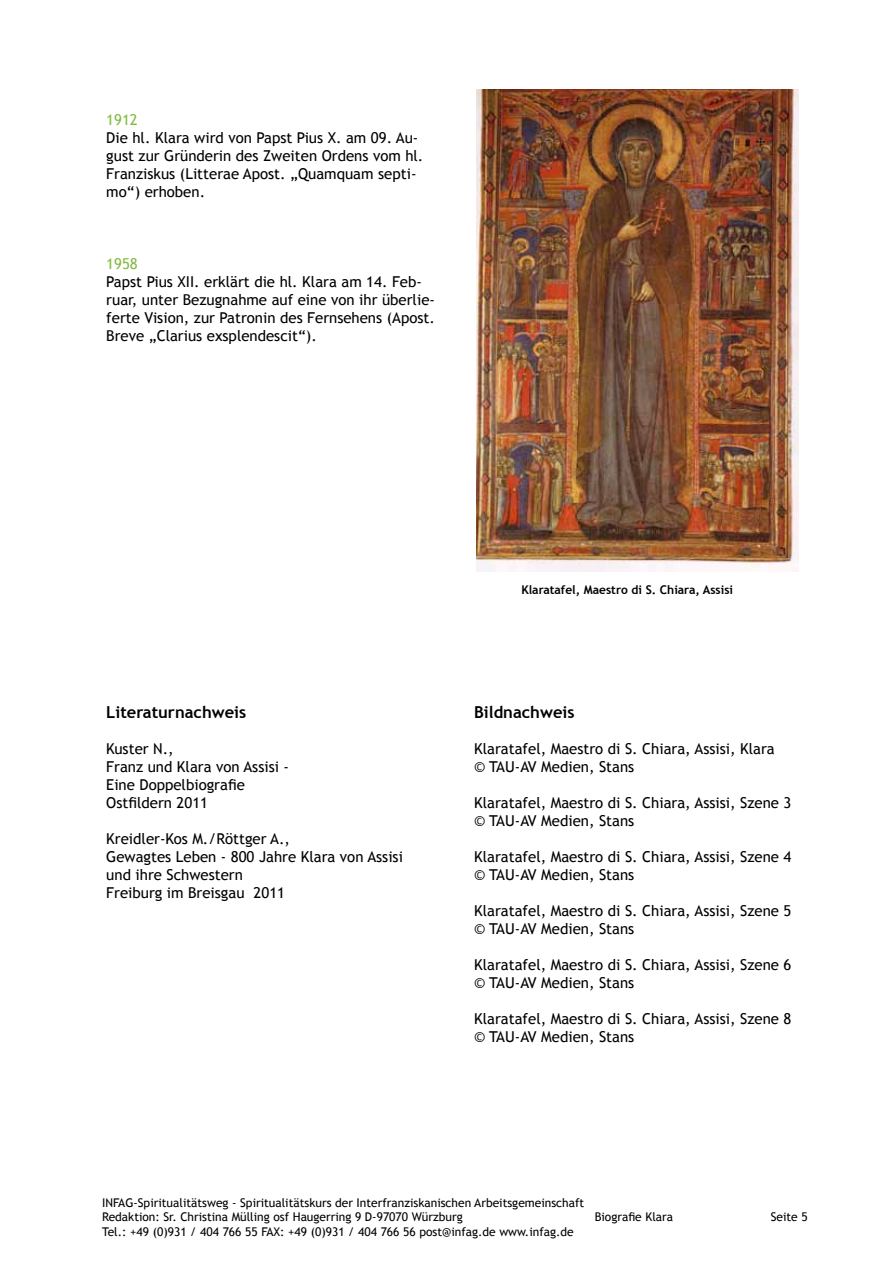
<style>
.page{position:relative;width:893px;height:1263px;background:#fff}
.page>*{position:absolute;margin:0;border:0;box-sizing:border-box;transform-origin:0 0}
.t1{font:700 16.5px "Trebuchet MS";color:#000}
.t2{font:15px/18px "Trebuchet MS";color:#000}
.t3{font:15px "Trebuchet MS";color:#84bb41}
.t4{font:12px/14.4px "Trebuchet MS";color:#000}
.t5{font:700 12px "Trebuchet MS";color:#000}
</style>
<div class="page">
<img style="left:476px;top:90px;width:322px;height:482px">
<p class="t3" style="left:106px;top:111px;width:33px">1912</p>
<p class="t2" style="left:106px;top:129px;width:319px">Die hl. Klara wird von Papst Pius X. am 09. Au&shy;gust zur Gründerin des Zweiten Ordens vom hl.<br>Franziskus (Litterae Apost. „Quamquam septi&shy;mo“) erhoben.</p>
<p class="t3" style="left:106px;top:255px;width:33px">1958</p>
<p class="t2" style="left:106px;top:273px;width:330px">Papst Pius XII. erklärt die hl. Klara am 14. Feb&shy;ruar, unter Bezugnahme auf eine von ihr überlie&shy;ferte Vision, zur Patronin des Fernsehens (Apost.<br>Breve „Clarius exsplendescit“).</p>
<p class="t1" style="left:106px;top:702px;width:141px">Literaturnachweis</p>
<p class="t2" style="left:106px;top:740px;width:184px">Kuster N.,<br>Franz und Klara von Assisi -<br>Eine Doppelbiografie<br>Ostfildern 2011</p>
<p class="t2" style="left:106px;top:830px;width:298px">Kreidler-Kos M./Röttger A.,<br>Gewagtes Leben - 800 Jahre Klara von Assisi und ihre Schwestern<br>Freiburg im Breisgau 2011</p>
<p class="t5" style="left:521px;top:582px;width:213px">Klaratafel, Maestro di S. Chiara, Assisi</p>
<p class="t1" style="left:474px;top:702px;width:102px">Bildnachweis</p>
<p class="t2" style="left:474px;top:740px;width:302px">Klaratafel, Maestro di S. Chiara, Assisi, Klara © TAU-AV Medien, Stans</p>
<p class="t2" style="left:474px;top:794px;width:319px">Klaratafel, Maestro di S. Chiara, Assisi, Szene 3 © TAU-AV Medien, Stans</p>
<p class="t2" style="left:474px;top:848px;width:319px">Klaratafel, Maestro di S. Chiara, Assisi, Szene 4 © TAU-AV Medien, Stans</p>
<p class="t2" style="left:474px;top:902px;width:319px">Klaratafel, Maestro di S. Chiara, Assisi, Szene 5 © TAU-AV Medien, Stans</p>
<p class="t2" style="left:474px;top:956px;width:319px">Klaratafel, Maestro di S. Chiara, Assisi, Szene 6 © TAU-AV Medien, Stans</p>
<p class="t2" style="left:474px;top:1010px;width:319px">Klaratafel, Maestro di S. Chiara, Assisi, Szene 8 © TAU-AV Medien, Stans</p>
<p class="t4" style="left:102px;top:1195px;width:483px">INFAG-Spiritualitätsweg - Spiritualitätskurs der Interfranziskanischen Arbeitsgemeinschaft<br>Redaktion: Sr. Christina Mülling osf Haugerring 9 D-97070 Würzburg<br>Tel.: +49 (0)931 / 404 766 55 FAX: +49 (0)931 / 404 766 56 post@infag.de www.infag.de</p>
<p class="t4" style="left:595px;top:1209px;width:80px">Biografie Klara</p>
<p class="t4" style="left:771px;top:1209px;width:38px">Seite 5</p>
</div>
